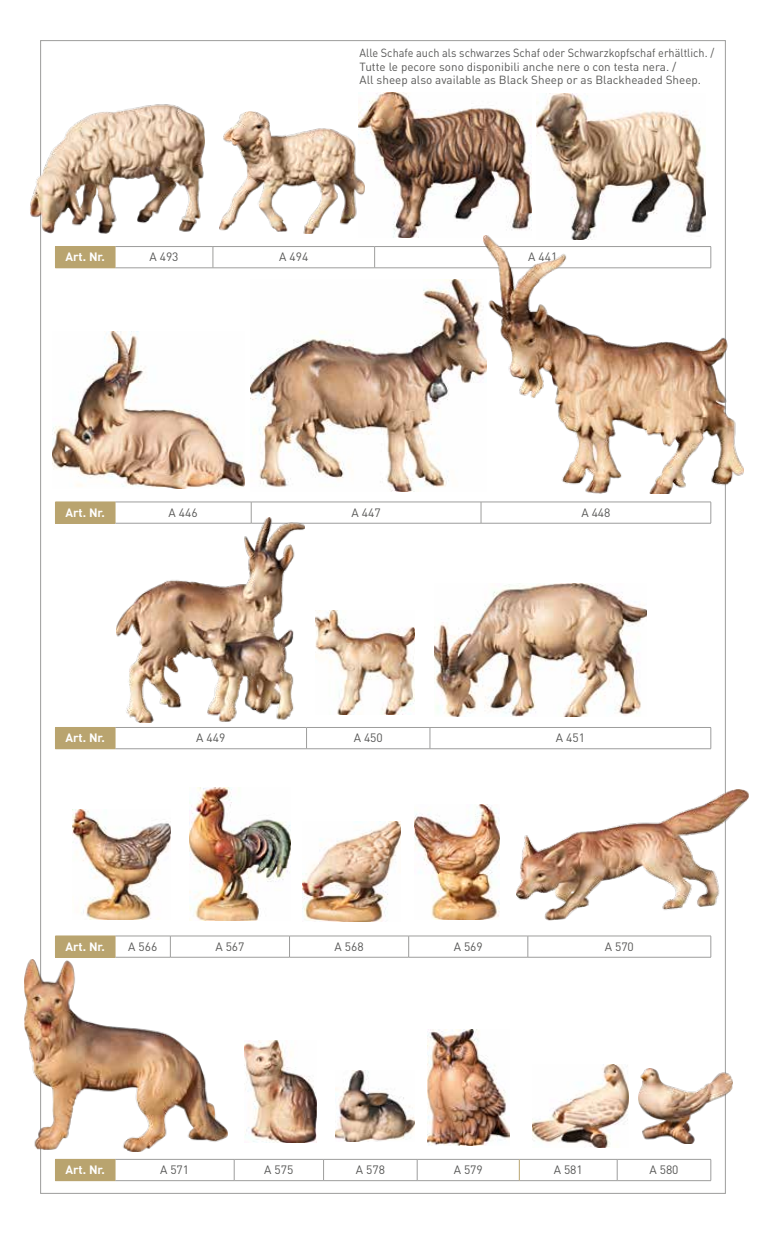
<style>
.page{position:relative;width:766px;height:1234px;background:#fff}
.page>*{position:absolute;margin:0;border:0;box-sizing:border-box;transform-origin:0 0}
.t1{font:12px "Din OT";color:#575756}
.t2{font:700 12px "Din OT";color:#fff}
.t3{font:11.7px/13.5px "Din OT";color:#575756;scale:.93 1}
</style>
<div class="page">
<div style="left:55px;top:502px;width:60px;height:21px;background:#b9a46f"></div>
<hr style="left:115px;top:501px;width:136px;height:1px;background:#9d9d9c">
<hr style="left:251px;top:501px;width:230px;height:1px;background:#9d9d9c">
<svg style="left:251px;top:502px;width:1px;height:15px"></svg>
<hr style="left:481px;top:501px;width:229px;height:1px;background:#9d9d9c">
<svg style="left:480px;top:502px;width:1px;height:21px"></svg>
<svg style="left:710px;top:502px;width:1px;height:21px"></svg>
<hr style="left:115px;top:523px;width:136px;height:1px;background:#9d9d9c">
<hr style="left:251px;top:523px;width:230px;height:1px;background:#9d9d9c">
<hr style="left:481px;top:523px;width:229px;height:1px;background:#9d9d9c">
<hr style="left:55px;top:501px;width:60px;height:1px;background:#b9a46f">
<svg style="left:115px;top:502px;width:1px;height:21px"></svg>
<hr style="left:55px;top:523px;width:60px;height:1px;background:#b9a46f">
<div style="left:55px;top:935px;width:60px;height:22px;background:#b9a46f"></div>
<hr style="left:115px;top:935px;width:55px;height:1px;background:#9d9d9c">
<hr style="left:170px;top:935px;width:119px;height:1px;background:#9d9d9c">
<svg style="left:170px;top:935px;width:1px;height:21px"></svg>
<hr style="left:289px;top:935px;width:119px;height:1px;background:#9d9d9c">
<svg style="left:289px;top:935px;width:1px;height:21px"></svg>
<hr style="left:408px;top:935px;width:119px;height:1px;background:#9d9d9c">
<svg style="left:408px;top:935px;width:1px;height:21px"></svg>
<hr style="left:527px;top:935px;width:183px;height:1px;background:#9d9d9c">
<svg style="left:527px;top:935px;width:1px;height:21px"></svg>
<svg style="left:710px;top:935px;width:1px;height:21px"></svg>
<hr style="left:115px;top:956px;width:55px;height:1px;background:#9d9d9c">
<hr style="left:170px;top:956px;width:119px;height:1px;background:#9d9d9c">
<hr style="left:289px;top:956px;width:119px;height:1px;background:#9d9d9c">
<hr style="left:408px;top:956px;width:119px;height:1px;background:#9d9d9c">
<hr style="left:527px;top:956px;width:183px;height:1px;background:#9d9d9c">
<svg style="left:115px;top:935px;width:1px;height:21px"></svg>
<div style="left:55px;top:727px;width:60px;height:21px;background:#b9a46f"></div>
<hr style="left:115px;top:727px;width:191px;height:1px;background:#9d9d9c">
<hr style="left:306px;top:727px;width:124px;height:1px;background:#9d9d9c">
<svg style="left:306px;top:727px;width:1px;height:21px"></svg>
<hr style="left:430px;top:727px;width:280px;height:1px;background:#9d9d9c">
<svg style="left:429px;top:728px;width:1px;height:20px"></svg>
<svg style="left:710px;top:727px;width:1px;height:21px"></svg>
<hr style="left:115px;top:748px;width:191px;height:1px;background:#9d9d9c">
<hr style="left:306px;top:748px;width:124px;height:1px;background:#9d9d9c">
<hr style="left:430px;top:748px;width:280px;height:1px;background:#9d9d9c">
<svg style="left:115px;top:727px;width:1px;height:21px"></svg>
<hr style="left:55px;top:748px;width:60px;height:1px;background:#b9a46f">
<img style="left:434px;top:583px;width:212px;height:133px">
<img style="left:117px;top:517px;width:188px;height:204px">
<img style="left:315px;top:610px;width:99px;height:104px">
<img style="left:53px;top:331px;width:191px;height:157px">
<div style="left:55px;top:1159px;width:60px;height:21px;background:#b9a46f"></div>
<hr style="left:115px;top:1158px;width:119px;height:1px;background:#9d9d9c">
<hr style="left:234px;top:1158px;width:89px;height:1px;background:#9d9d9c">
<svg style="left:234px;top:1159px;width:1px;height:21px"></svg>
<hr style="left:323px;top:1158px;width:94px;height:1px;background:#9d9d9c">
<svg style="left:323px;top:1159px;width:1px;height:21px"></svg>
<hr style="left:417px;top:1158px;width:102px;height:1px;background:#9d9d9c">
<svg style="left:417px;top:1159px;width:1px;height:21px"></svg>
<hr style="left:519px;top:1158px;width:98px;height:1px;background:#9d9d9c">
<hr style="left:617px;top:1158px;width:93px;height:1px;background:#9d9d9c">
<svg style="left:616px;top:1159px;width:1px;height:21px"></svg>
<svg style="left:710px;top:1159px;width:1px;height:21px"></svg>
<hr style="left:115px;top:1180px;width:119px;height:1px;background:#9d9d9c">
<hr style="left:234px;top:1180px;width:89px;height:1px;background:#9d9d9c">
<hr style="left:323px;top:1180px;width:94px;height:1px;background:#9d9d9c">
<hr style="left:417px;top:1180px;width:102px;height:1px;background:#9d9d9c">
<hr style="left:519px;top:1180px;width:98px;height:1px;background:#9d9d9c">
<hr style="left:617px;top:1180px;width:93px;height:1px;background:#9d9d9c">
<hr style="left:55px;top:1158px;width:60px;height:1px;background:#b9a46f">
<svg style="left:115px;top:1159px;width:1px;height:21px"></svg>
<svg style="left:519px;top:1159px;width:1px;height:21px"></svg>
<hr style="left:55px;top:1180px;width:60px;height:1px;background:#b9a46f">
<img style="left:250px;top:279px;width:233px;height:212px">
<div style="left:55px;top:246px;width:60px;height:22px;background:#b9a46f"></div>
<hr style="left:115px;top:246px;width:98px;height:1px;background:#9d9d9c">
<hr style="left:213px;top:246px;width:161px;height:1px;background:#9d9d9c">
<svg style="left:212px;top:247px;width:1px;height:20px"></svg>
<hr style="left:374px;top:246px;width:336px;height:1px;background:#9d9d9c">
<svg style="left:374px;top:247px;width:1px;height:20px"></svg>
<hr style="left:115px;top:267px;width:98px;height:1px;background:#9d9d9c">
<hr style="left:213px;top:267px;width:161px;height:1px;background:#9d9d9c">
<hr style="left:374px;top:267px;width:336px;height:1px;background:#9d9d9c">
<svg style="left:115px;top:247px;width:1px;height:20px"></svg>
<img style="left:359px;top:92px;width:172px;height:145px">
<img style="left:536px;top:93px;width:169px;height:142px">
<img style="left:30px;top:98px;width:175px;height:138px">
<img style="left:219px;top:111px;width:146px;height:123px">
<img style="left:483px;top:235px;width:260px;height:258px">
<img style="left:189px;top:787px;width:102px;height:133px">
<img style="left:302px;top:821px;width:99px;height:100px">
<img style="left:73px;top:809px;width:97px;height:110px">
<img style="left:414px;top:804px;width:85px;height:115px">
<img style="left:516px;top:789px;width:232px;height:131px">
<img style="left:245px;top:1040px;width:71px;height:102px">
<img style="left:335px;top:1070px;width:79px;height:71px">
<img style="left:25px;top:959px;width:202px;height:192px">
<img style="left:638px;top:1067px;width:93px;height:76px">
<img style="left:532px;top:1064px;width:96px;height:82px">
<img style="left:427px;top:1029px;width:82px;height:116px">
<p class="t3" style="left:359px;top:46px;width:383px">Alle Schafe auch als schwarzes Schaf oder Schwarzkopfschaf erhältlich. /<br>Tutte le pecore sono disponibili anche nere o con testa nera. /<br>All sheep also available as Black Sheep or as Blackheaded Sheep.</p>
<p class="t2" style="left:65px;top:249px;width:41px">Art. Nr.</p>
<p class="t1" style="left:149px;top:249px;width:31px">A 493</p>
<p class="t1" style="left:279px;top:249px;width:31px">A 494</p>
<p class="t1" style="left:528px;top:249px;width:31px">A 441</p>
<p class="t2" style="left:65px;top:504px;width:41px">Art. Nr.</p>
<p class="t1" style="left:168px;top:505px;width:31px">A 446</p>
<p class="t1" style="left:351px;top:505px;width:31px">A 447</p>
<p class="t1" style="left:581px;top:505px;width:31px">A 448</p>
<p class="t2" style="left:65px;top:730px;width:41px">Art. Nr.</p>
<p class="t1" style="left:196px;top:730px;width:31px">A 449</p>
<p class="t1" style="left:353px;top:730px;width:31px">A 450</p>
<p class="t1" style="left:555px;top:730px;width:31px">A 451</p>
<p class="t2" style="left:65px;top:938px;width:41px">Art. Nr.</p>
<p class="t1" style="left:128px;top:938px;width:31px">A 566</p>
<p class="t1" style="left:215px;top:938px;width:31px">A 567</p>
<p class="t1" style="left:334px;top:938px;width:31px">A 568</p>
<p class="t1" style="left:453px;top:938px;width:31px">A 569</p>
<p class="t1" style="left:604px;top:938px;width:31px">A 570</p>
<p class="t2" style="left:65px;top:1161px;width:41px">Art. Nr.</p>
<p class="t1" style="left:160px;top:1162px;width:31px">A 571</p>
<p class="t1" style="left:264px;top:1162px;width:31px">A 575</p>
<p class="t1" style="left:356px;top:1162px;width:31px">A 578</p>
<p class="t1" style="left:453px;top:1162px;width:31px">A 579</p>
<p class="t1" style="left:553px;top:1162px;width:31px">A 581</p>
<p class="t1" style="left:649px;top:1162px;width:31px">A 580</p>
</div>
